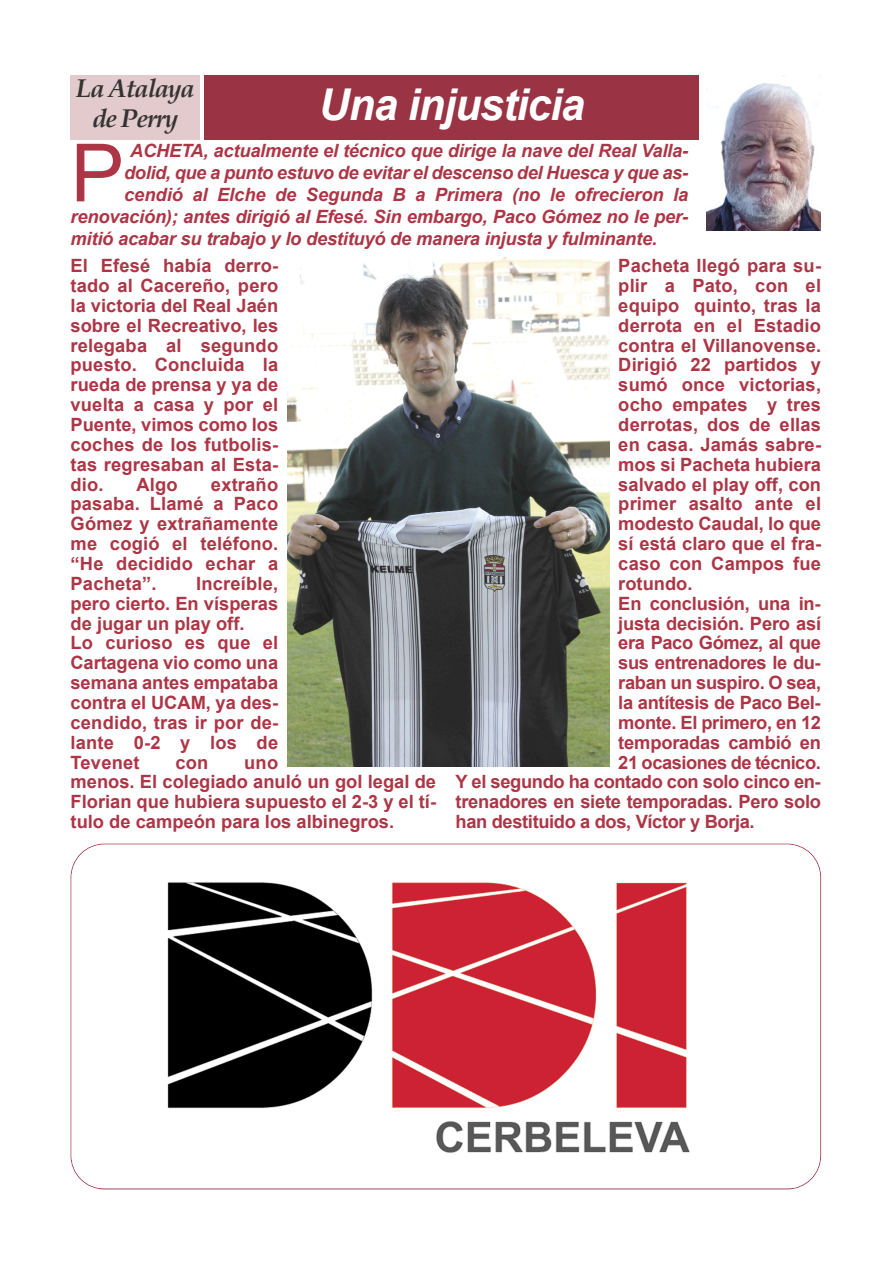
<style>
.page{position:relative;width:893px;height:1263px;background:#fff}
.page>*{position:absolute;margin:0;border:0;box-sizing:border-box;transform-origin:0 0}
.t1{font:80.4px "Arial";color:#ad3646}
.t2{font:italic 700 43.95px "Arial";letter-spacing:-.02em;color:#fff}
.t3{font:italic 700 25.65px/29.2px "Book Antiqua";letter-spacing:-.05em;color:#343332;text-align:center}
.t4{font:700 18.3px/19.8px "Arial";color:#ad3646;text-align:justify}
.t5{font:italic 700 18.3px "Arial";letter-spacing:-.01em;color:#ad3646}
.t6{font:700 18.3px "Arial";letter-spacing:-.02em;color:#ad3646}
.t7{font:700 18.3px "Arial";letter-spacing:-.025em;color:#ad3646}
</style>
<div class="page">
<div style="left:71px;top:75px;width:129px;height:65px;background:#e2cacd"></div>
<img style="left:706px;top:75px;width:114px;height:156px">
<div style="left:204px;top:75px;width:495px;height:65px;background:#9a3444"></div>
<img style="left:287px;top:258px;width:322px;height:508px">
<img style="left:71px;top:845px;width:749px;height:342px">
<h3 class="t3" style="left:76px;top:75px;width:120px">La Atalaya de Perry</h3>
<h1 class="t1" style="left:71px;top:129px;width:55px">P</h1>
<p class="t5" style="left:130px;top:141px;width:559px">ACHETA, actualmente el técnico que dirige la nave del Real Valla-</p>
<h2 class="t2" style="left:319px;top:80px;width:267px">Una injusticia</h2>
<p class="t5" style="left:124px;top:163px;width:565px">dolid, que a punto estuvo de evitar el descenso del Huesca y que as-</p>
<p class="t5" style="left:124px;top:185px;width:565px">cendió al Elche de Segunda B a Primera (no le ofrecieron la</p>
<p class="t5" style="left:71px;top:207px;width:619px">renovación); antes dirigió al Efesé. Sin embargo, Paco Gómez no le per-</p>
<p class="t5" style="left:71px;top:229px;width:588px">mitió acabar su trabajo y lo destituyó de manera injusta y fulminante.</p>
<p class="t4" style="left:71px;top:256px;width:209px">El Efesé había derro&shy;tado al Cacereño, pero la victoria del Real Jaén sobre el Recreativo, les relegaba al segundo puesto. Concluida la rueda de prensa y ya de vuelta a casa y por el Puente, vimos como los coches de los futbolis&shy;tas regresaban al Esta&shy;dio.</p>
<p class="t4" style="left:136px;top:474px;width:43px">Algo</p>
<p class="t4" style="left:71px;top:474px;width:209px;text-indent:140px">extraño pasaba. Llamé a Paco Gómez y extrañamente me cogió el teléfono. “He decidido echar a Pacheta”.</p>
<p class="t4" style="left:71px;top:574px;width:209px;text-align:left;text-indent:126px">Increíble, pero cierto. En vísperas de jugar un play off.<br>Lo curioso es que el<br>Cartagena vio como una semana antes empataba contra el UCAM, ya des&shy;cendido, tras ir por de&shy;lante 0-2 y los de<br>Tevenet</p>
<p class="t4" style="left:71px;top:752px;width:367px;text-align:left;text-indent:174px">uno<br>menos. El colegiado anuló un gol legal de<br>Florian que hubiera supuesto el 2-3 y el tí&shy;tulo de campeón para los albinegros.</p>
<p class="t4" style="left:175px;top:752px;width:34px">con</p>
<p class="t4" style="left:618px;top:256px;width:204px">Pacheta llegó para su-</p>
<p class="t4" style="left:618px;top:276px;width:204px">plir a Pato, con el</p>
<p class="t4" style="left:618px;top:296px;width:204px">equipo quinto, tras la</p>
<p class="t4" style="left:618px;top:315px;width:204px">derrota en el Estadio</p>
<p class="t4" style="left:618px;top:335px;width:204px">contra el Villanovense.</p>
<p class="t4" style="left:618px;top:355px;width:204px">Dirigió 22 partidos y</p>
<p class="t4" style="left:618px;top:375px;width:204px">sumó once victorias,</p>
<p class="t4" style="left:618px;top:395px;width:204px">ocho empates y tres</p>
<p class="t4" style="left:618px;top:415px;width:204px">derrotas, dos de ellas</p>
<p class="t4" style="left:618px;top:435px;width:204px">en casa. Jamás sabre-</p>
<p class="t4" style="left:618px;top:454px;width:204px">mos si Pacheta hubiera</p>
<p class="t4" style="left:618px;top:474px;width:204px">salvado el play off, con</p>
<p class="t4" style="left:618px;top:494px;width:204px">primer asalto ante el</p>
<p class="t4" style="left:618px;top:514px;width:204px">modesto Caudal, lo que</p>
<p class="t4" style="left:618px;top:534px;width:204px">sí está claro que el fra-</p>
<p class="t4" style="left:618px;top:554px;width:204px">caso con Campos fue</p>
<p class="t4" style="left:618px;top:574px;width:76px">rotundo.</p>
<p class="t4" style="left:618px;top:593px;width:204px">En conclusión, una in-</p>
<p class="t4" style="left:618px;top:613px;width:204px">justa decisión. Pero así</p>
<p class="t6" style="left:618px;top:633px;width:204px">era Paco Gómez, al que</p>
<p class="t6" style="left:618px;top:653px;width:204px">sus entrenadores le du-</p>
<p class="t6" style="left:618px;top:673px;width:204px">raban un suspiro. O sea,</p>
<p class="t6" style="left:618px;top:692px;width:204px">la antítesis de Paco Bel-</p>
<p class="t6" style="left:618px;top:712px;width:204px">monte. El primero, en 12</p>
<p class="t4" style="left:618px;top:732px;width:204px">temporadas cambió en</p>
<p class="t7" style="left:618px;top:752px;width:204px">21 ocasiones de técnico.</p>
<p class="t6" style="left:455px;top:772px;width:366px">Y el segundo ha contado con solo cinco en-</p>
<p class="t4" style="left:455px;top:792px;width:367px">trenadores en siete temporadas. Pero solo</p>
<p class="t6" style="left:455px;top:812px;width:300px">han destituido a dos, Víctor y Borja.</p>
</div>
